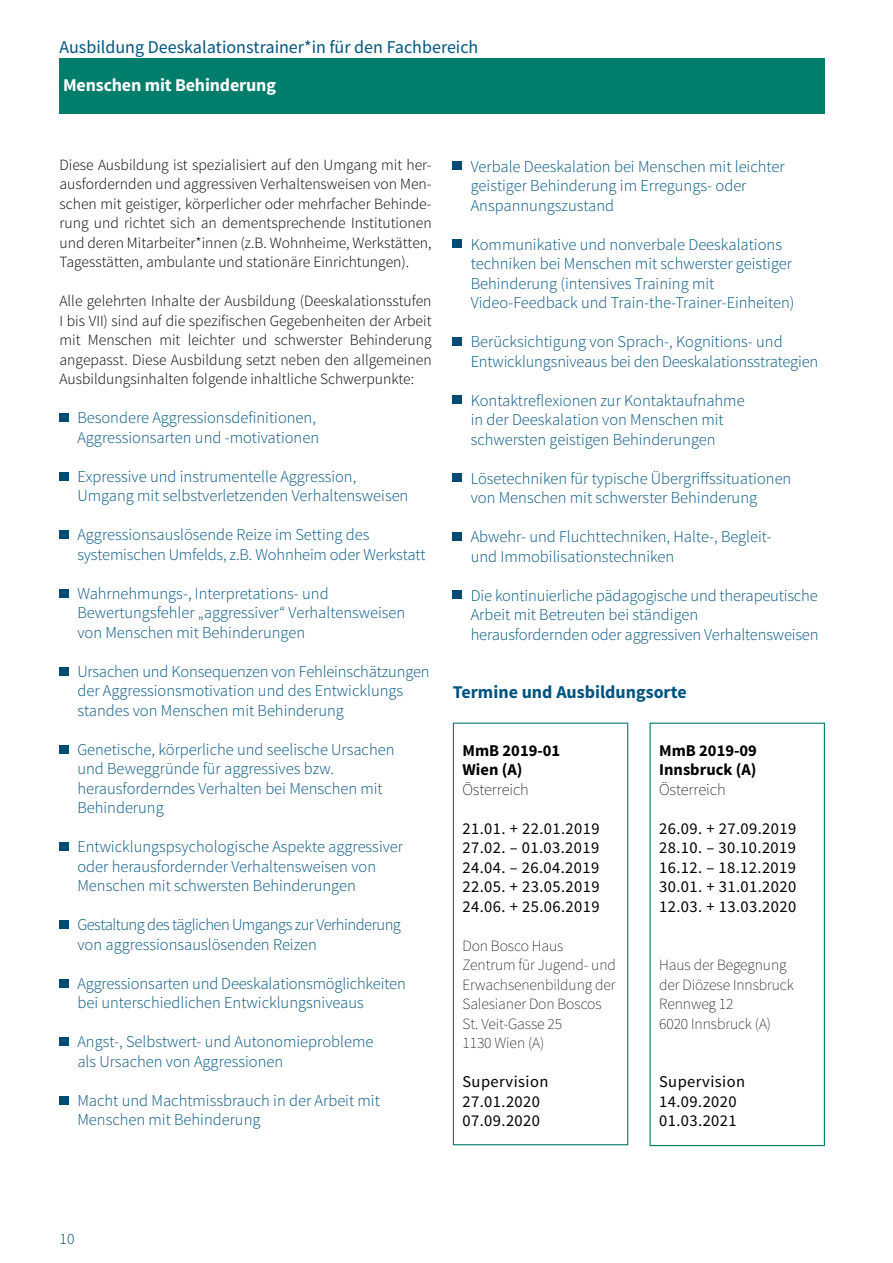
<style>
.page{position:relative;width:893px;height:1263px;background:#fff}
.page>*{position:absolute;margin:0;border:0;box-sizing:border-box;transform-origin:0 0}
.Headline_2{font:18px "Source Sans Pro";color:#005481}
.Headline_1{font:700 18px "Source Sans Pro";color:#005481}
.t1{font:700 18px "Source Sans Pro";letter-spacing:-.01em;color:#fff}
.Aufzählung{font:300 16.5px "Source Sans Pro";color:#005481}
.t2{font:16.5px/19.5px "Source Sans Pro";letter-spacing:.025em;color:#000;text-align:justify}
.t3{font:700 16.5px/19.5px "Source Sans Pro";color:#000}
.Aufzählung-2{font:300 16.5px "Source Sans Pro";letter-spacing:-.03em;color:#005481}
.t4{font:200 16.5px "Source Sans Pro";letter-spacing:-.005em;color:#000}
.Fließtext_Normal{font:300 15.6px/19.5px "Source Sans Pro";color:#000;text-align:justify}
.t5{font:200 15.6px/19.5px "Source Sans Pro";letter-spacing:-.005em;color:#000}
.t6{font:300 15.6px "Source Sans Pro";color:#004b71}
.s1{font-weight:200}
</style>
<div class="page">
<div style="left:60px;top:58px;width:765px;height:56px;background:#007d6b"></div>
<div style="left:60px;top:413px;width:9px;height:9px;background:#004b71"></div>
<div style="left:60px;top:472px;width:9px;height:8px;background:#004b71"></div>
<div style="left:60px;top:530px;width:9px;height:9px;background:#004b71"></div>
<div style="left:60px;top:589px;width:9px;height:8px;background:#004b71"></div>
<div style="left:60px;top:667px;width:9px;height:8px;background:#004b71"></div>
<div style="left:60px;top:745px;width:9px;height:8px;background:#004b71"></div>
<div style="left:60px;top:842px;width:9px;height:9px;background:#004b71"></div>
<div style="left:60px;top:920px;width:9px;height:9px;background:#004b71"></div>
<div style="left:60px;top:979px;width:9px;height:8px;background:#004b71"></div>
<div style="left:60px;top:1037px;width:9px;height:9px;background:#004b71"></div>
<div style="left:60px;top:1096px;width:9px;height:8px;background:#004b71"></div>
<div style="left:453px;top:162px;width:9px;height:8px;background:#004b71"></div>
<div style="left:453px;top:240px;width:9px;height:8px;background:#004b71"></div>
<div style="left:453px;top:337px;width:9px;height:9px;background:#004b71"></div>
<div style="left:453px;top:396px;width:9px;height:8px;background:#004b71"></div>
<div style="left:453px;top:474px;width:9px;height:8px;background:#004b71"></div>
<div style="left:453px;top:532px;width:9px;height:9px;background:#004b71"></div>
<div style="left:453px;top:591px;width:9px;height:8px;background:#004b71"></div>
<div style="left:453px;top:723px;width:175px;height:422px;border:1px solid #007d6b"></div>
<div style="left:649px;top:723px;width:176px;height:423px;border:1px solid #007d6b"></div>
<p class="Headline_2" style="left:60px;top:36px;width:420px">Ausbildung Deeskalationstrainer*in für den Fachbereich</p>
<p class="t1" style="left:63px;top:73px;width:214px">Menschen mit Behinderung</p>
<p class="Fließtext_Normal" style="left:60px;top:155px;width:374px">Diese Ausbildung ist spezialisiert auf den Umgang mit her&shy;ausfordernden und aggressiven Verhaltensweisen von Men&shy;schen mit geistiger, körperlicher oder mehrfacher Behinde&shy;rung und richtet sich an dementsprechende Institutionen und deren Mitarbeiter*innen (z.B. Wohnheime, Werkstätten, Tagesstätten, ambulante und stationäre Einrichtungen).</p>
<p class="Fließtext_Normal" style="left:60px;top:291px;width:374px">Alle gelehrten Inhalte der Ausbildung (Deeskalationsstufen I bis VII) sind auf die spezifischen Gegebenheiten der Arbeit mit Menschen mit leichter und schwerster Behinderung angepasst. Diese Ausbildung setzt neben den allgemeinen Ausbildungsinhalten folgende inhaltliche Schwerpunkte:</p>
<p class="Aufzählung" style="left:77px;top:408px;width:240px">Besondere Aggressionsdefinitionen,</p>
<p class="Aufzählung" style="left:77px;top:427px;width:243px">Aggressionsarten und -motivationen</p>
<p class="Aufzählung" style="left:77px;top:466px;width:280px">Expressive und instrumentelle Aggression,</p>
<p class="Aufzählung" style="left:77px;top:486px;width:333px">Umgang mit selbstverletzenden Verhaltensweisen</p>
<p class="Aufzählung" style="left:77px;top:525px;width:294px">Aggressionsauslösende Reize im Setting des</p>
<p class="Aufzählung" style="left:77px;top:544px;width:350px">systemischen Umfelds, z.B. Wohnheim oder Werkstatt</p>
<p class="Aufzählung" style="left:77px;top:583px;width:253px">Wahrnehmungs-, Interpretations- und</p>
<p class="Aufzählung" style="left:77px;top:603px;width:329px">Bewertungsfehler „aggressiver“ Verhaltensweisen</p>
<p class="Aufzählung" style="left:77px;top:622px;width:229px">von Menschen mit Behinderungen</p>
<p class="Aufzählung" style="left:77px;top:661px;width:354px">Ursachen und Konsequenzen von Fehleinschätzungen</p>
<p class="Aufzählung" style="left:77px;top:681px;width:327px">der Aggressionsmotivation und des Entwicklungs</p>
<p class="Aufzählung" style="left:77px;top:700px;width:268px">standes von Menschen mit Behinderung</p>
<p class="Aufzählung" style="left:77px;top:739px;width:319px">Genetische, körperliche und seelische Ursachen</p>
<p class="Aufzählung" style="left:77px;top:759px;width:258px">und Beweggründe für aggressives bzw.</p>
<p class="Aufzählung" style="left:77px;top:778px;width:307px">herausforderndes Verhalten bei Menschen mit</p>
<p class="Aufzählung" style="left:77px;top:798px;width:88px">Behinderung</p>
<p class="Aufzählung" style="left:77px;top:837px;width:327px">Entwicklungspsychologische Aspekte aggressiver</p>
<p class="Aufzählung" style="left:77px;top:856px;width:300px">oder herausfordernder Verhaltensweisen von</p>
<p class="Aufzählung" style="left:77px;top:876px;width:280px">Menschen mit schwersten Behinderungen</p>
<p class="Aufzählung-2" style="left:77px;top:915px;width:325px">Gestaltung des täglichen Umgangs zur Verhinderung</p>
<p class="Aufzählung" style="left:77px;top:934px;width:241px">von aggressionsauslösenden Reizen</p>
<p class="Aufzählung" style="left:77px;top:973px;width:330px">Aggressionsarten und Deeskalationsmöglichkeiten</p>
<p class="Aufzählung" style="left:77px;top:993px;width:288px">bei unterschiedlichen Entwicklungsniveaus</p>
<p class="Aufzählung" style="left:77px;top:1032px;width:297px">Angst-, Selbstwert- und Autonomieprobleme</p>
<p class="Aufzählung" style="left:77px;top:1051px;width:207px">als Ursachen von Aggressionen</p>
<p class="Aufzählung" style="left:77px;top:1090px;width:304px">Macht und Machtmissbrauch in der Arbeit mit</p>
<p class="Aufzählung" style="left:77px;top:1110px;width:185px">Menschen mit Behinderung</p>
<p class="Aufzählung" style="left:471px;top:156px;width:315px">Verbale Deeskalation bei Menschen mit leichter</p>
<p class="Aufzählung" style="left:471px;top:176px;width:277px">geistiger Behinderung im Erregungs- oder</p>
<p class="Aufzählung" style="left:471px;top:195px;width:145px">Anspannungszustand</p>
<p class="Aufzählung" style="left:471px;top:234px;width:313px">Kommunikative und nonverbale Deeskalations</p>
<p class="Aufzählung" style="left:471px;top:254px;width:323px">techniken bei Menschen mit schwerster geistiger</p>
<p class="Aufzählung" style="left:471px;top:273px;width:245px">Behinderung (intensives Training mit</p>
<p class="Aufzählung" style="left:471px;top:293px;width:325px">Video-Feedback und Train-the-Trainer-Einheiten)</p>
<p class="Aufzählung" style="left:471px;top:332px;width:313px">Berücksichtigung von Sprach-, Kognitions- und</p>
<p class="Aufzählung" style="left:471px;top:351px;width:349px">Entwicklungsniveaus bei den Deeskalationsstrategien</p>
<p class="Aufzählung" style="left:471px;top:390px;width:275px">Kontaktreflexionen zur Kontaktaufnahme</p>
<p class="Aufzählung" style="left:471px;top:410px;width:254px">in der Deeskalation von Menschen mit</p>
<p class="Aufzählung" style="left:471px;top:429px;width:246px">schwersten geistigen Behinderungen</p>
<p class="Aufzählung" style="left:471px;top:468px;width:322px">Lösetechniken für typische Übergriffssituationen</p>
<p class="Aufzählung" style="left:471px;top:488px;width:288px">von Menschen mit schwerster Behinderung</p>
<p class="Aufzählung" style="left:471px;top:527px;width:302px">Abwehr- und Fluchttechniken, Halte-, Begleit-</p>
<p class="Aufzählung" style="left:471px;top:546px;width:205px">und Immobilisationstechniken</p>
<p class="Aufzählung" style="left:471px;top:585px;width:348px">Die kontinuierliche pädagogische und therapeutische</p>
<p class="Aufzählung" style="left:471px;top:605px;width:229px">Arbeit mit Betreuten bei ständigen</p>
<p class="Aufzählung" style="left:471px;top:624px;width:349px">herausfordernden oder aggressiven Verhaltensweisen</p>
<p class="Headline_1" style="left:453px;top:680px;width:235px">Termine und Ausbildungsorte</p>
<p class="t3" style="left:462px;top:741px;width:99px">MmB 2019-01<br>Wien (A)<br><span class="s1">Österreich</span></p>
<p class="t2" style="left:462px;top:819px;width:139px">21.01. + 22.01.2019<br>27.02. – 01.03.2019<br>24.04. – 26.04.2019<br>22.05. + 23.05.2019<br>24.06. + 25.06.2019</p>
<p class="t5" style="left:462px;top:936px;width:155px">Don Bosco Haus<br>Zentrum für Jugend- und<br>Erwachsenenbildung der<br>Salesianer Don Boscos<br>St. Veit-Gasse 25<br>1130 Wien (A)</p>
<p class="t2" style="left:462px;top:1072px;width:87px;text-align:left">Supervision<br>27.01.2020<br>07.09.2020</p>
<p class="t3" style="left:659px;top:741px;width:99px">MmB 2019-09</p>
<p class="t3" style="left:659px;top:760px;width:99px">Innsbruck (A)</p>
<p class="t4" style="left:659px;top:779px;width:68px">Österreich</p>
<p class="t2" style="left:659px;top:819px;width:139px">26.09. + 27.09.2019</p>
<p class="t2" style="left:659px;top:838px;width:138px">28.10. – 30.10.2019</p>
<p class="t2" style="left:659px;top:858px;width:138px">16.12. – 18.12.2019</p>
<p class="t2" style="left:659px;top:877px;width:139px">30.01. + 31.01.2020</p>
<p class="t2" style="left:659px;top:897px;width:139px">12.03. + 13.03.2020</p>
<p class="t5" style="left:659px;top:955px;width:129px">Haus der Begegnung</p>
<p class="t5" style="left:659px;top:975px;width:136px">der Diözese Innsbruck</p>
<p class="t5" style="left:659px;top:994px;width:76px">Rennweg 12</p>
<p class="t5" style="left:659px;top:1014px;width:113px">6020 Innsbruck (A)</p>
<p class="t2" style="left:659px;top:1072px;width:87px">Supervision</p>
<p class="t2" style="left:659px;top:1092px;width:79px">14.09.2020</p>
<p class="t2" style="left:659px;top:1111px;width:79px">01.03.2021</p>
<p class="t6" style="left:60px;top:1229px;width:16px">10</p>
</div>
